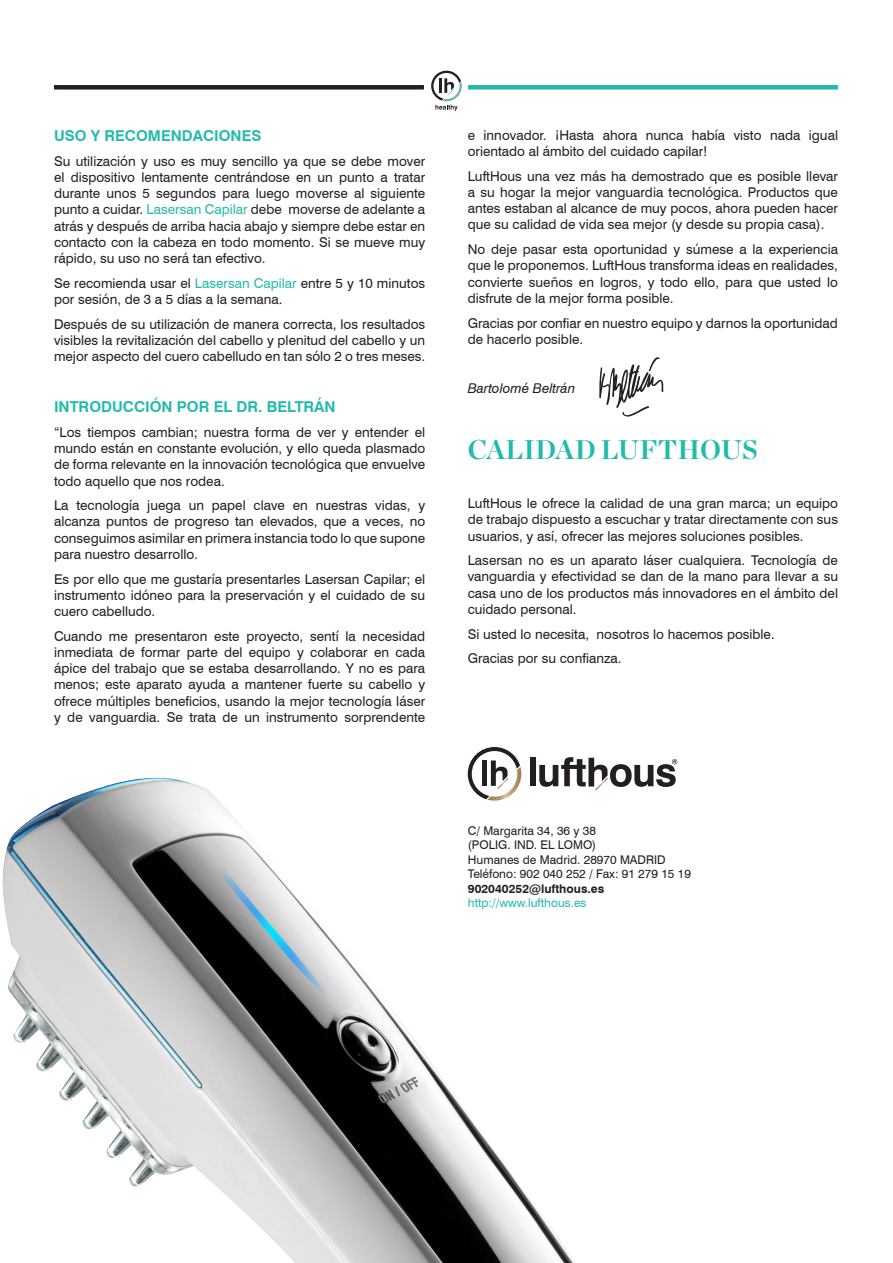
<style>
.page{position:relative;width:893px;height:1263px;background:#fff}
.page>*{position:absolute;margin:0;border:0;box-sizing:border-box;transform-origin:0 0}
.t1{font:700 27px "Chronicle Display";color:#22bbab}
.t2{font:700 15px "Swiss 721 BT";color:#22bbab}
.t3{font:13.5px/16.2px "Swiss 721 BT";color:#231f20;text-align:justify}
.t4{font:italic 13.5px "Swiss 721 BT";color:#231f20}
.t5{font:12px/14.4px "Swiss 721 BT";color:#231f20}
.t6{font:12px "Swiss 721 BT";color:#22bbab}
.t7{font:700 12px "Swiss 721 BT";color:#231f20}
.s1{color:#22bbab}
</style>
<div class="page">
<div style="left:54px;top:85px;width:370px;height:5px;background:#231f20"></div>
<div style="left:468px;top:85px;width:370px;height:5px;background:#22bbab"></div>
<svg style="left:431px;top:71px;width:31px;height:40px"></svg>
<svg style="left:599px;top:357px;width:64px;height:60px"></svg>
<svg style="left:646px;top:759px;width:31px;height:28px"></svg>
<img style="left:2px;top:747px;width:644px;height:516px">
<p class="t2" style="left:54px;top:127px;width:209px">USO Y RECOMENDACIONES</p>
<p class="t3" style="left:54px;top:153px;width:373px">Su utilización y uso es muy sencillo ya que se debe mover el dispositivo lentamente centrándose en un punto a tratar durante unos 5 segundos para luego moverse al siguiente punto a cuidar. <span class="s1">Lasersan Capilar</span> debe moverse de adelante a atrás y después de arriba hacia abajo y siempre debe estar en contacto con la cabeza en todo momento. Si se mueve muy rápido, su uso no será tan efectivo.</p>
<p class="t3" style="left:54px;top:275px;width:373px">Se recomienda usar el <span class="s1">Lasersan Capilar</span> entre 5 y 10 minutos por sesión, de 3 a 5 días a la semana.</p>
<p class="t3" style="left:54px;top:316px;width:373px">Después de su utilización de manera correcta, los resultados visibles la revitalización del cabello y plenitud del cabello y un mejor aspecto del cuero cabelludo en tan sólo 2 o tres meses.</p>
<p class="t2" style="left:54px;top:398px;width:283px">INTRODUCCIÓN POR EL DR. BELTRÁN</p>
<p class="t3" style="left:54px;top:424px;width:373px">“Los tiempos cambian; nuestra forma de ver y entender el mundo están en constante evolución, y ello queda plasmado de forma relevante en la innovación tecnológica que envuelve todo aquello que nos rodea.</p>
<p class="t3" style="left:54px;top:497px;width:373px">La tecnología juega un papel clave en nuestras vidas, y alcanza puntos de progreso tan elevados, que a veces, no conseguimos asimilar en primera instancia todo lo que supone para nuestro desarrollo.</p>
<p class="t3" style="left:54px;top:571px;width:373px">Es por ello que me gustaría presentarles Lasersan Capilar; el instrumento idóneo para la preservación y el cuidado de su cuero cabelludo.</p>
<p class="t3" style="left:54px;top:628px;width:373px">Cuando me presentaron este proyecto, sentí la necesidad inmediata de formar parte del equipo y colaborar en cada ápice del trabajo que se estaba desarrollando. Y no es para menos; este aparato ayuda a mantener fuerte su cabello y ofrece múltiples beneficios, usando la mejor tecnología láser y de vanguardia. Se trata de un instrumento sorprendente</p>
<p class="t3" style="left:468px;top:127px;width:372px">e innovador. ¡Hasta ahora nunca había visto nada igual orientado al ámbito del cuidado capilar!</p>
<p class="t3" style="left:468px;top:168px;width:372px">LuftHous una vez más ha demostrado que es posible llevar a su hogar la mejor vanguardia tecnológica. Productos que antes estaban al alcance de muy pocos, ahora pueden hacer que su calidad de vida sea mejor (y desde su propia casa).</p>
<p class="t3" style="left:468px;top:241px;width:372px">No deje pasar esta oportunidad y súmese a la experiencia que le proponemos. LuftHous transforma ideas en realidades, convierte sueños en logros, y todo ello, para que usted lo disfrute de la mejor forma posible.</p>
<p class="t3" style="left:468px;top:314px;width:372px">Gracias por confiar en nuestro equipo y darnos la oportunidad de hacerlo posible.</p>
<p class="t4" style="left:468px;top:380px;width:109px">Bartolomé Beltrán</p>
<h1 class="t1" style="left:468px;top:427px;width:292px">CALIDAD LUFTHOUS</h1>
<p class="t3" style="left:468px;top:495px;width:372px">LuftHous le ofrece la calidad de una gran marca; un equipo de trabajo dispuesto a escuchar y tratar directamente con sus usuarios, y así, ofrecer las mejores soluciones posibles.</p>
<p class="t3" style="left:468px;top:552px;width:372px">Lasersan no es un aparato láser cualquiera. Tecnología de vanguardia y efectividad se dan de la mano para llevar a su casa uno de los productos más innovadores en el ámbito del cuidado personal.</p>
<p class="t3" style="left:468px;top:621px;width:308px;line-height:24.8px">Si usted lo necesita, nosotros lo hacemos posible.<br>Gracias por su confianza.</p>
<p class="t5" style="left:468px;top:823px;width:225px">C/ Margarita 34, 36 y 38<br>(POLIG. IND. EL LOMO)<br>Humanes de Madrid. 28970 MADRID<br>Teléfono: 902 040 252 / Fax: 91 279 15 19</p>
<p class="t7" style="left:468px;top:881px;width:138px">902040252@lufthous.es</p>
<p class="t6" style="left:468px;top:895px;width:120px">http://www.lufthous.es</p>
</div>
